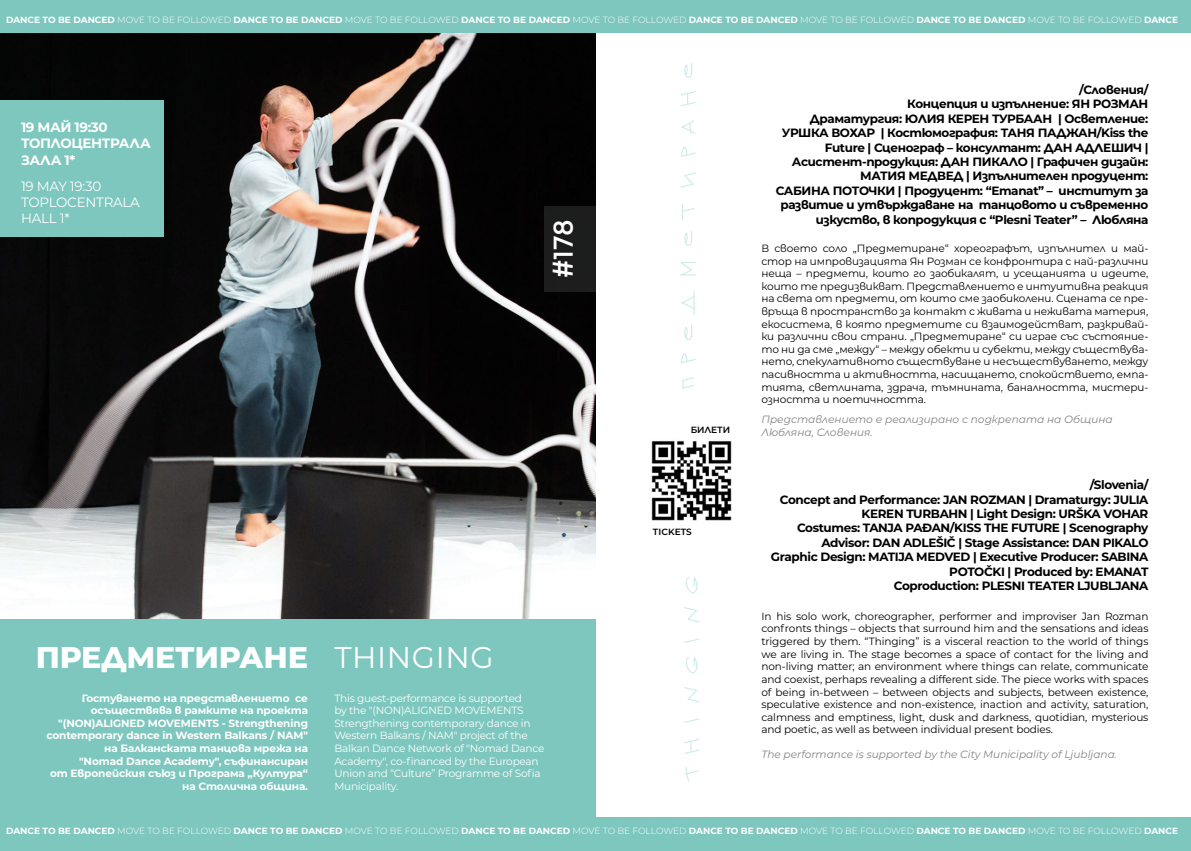
<style>
.page{position:relative;width:1191px;height:851px;background:#fff}
.page>*{position:absolute;margin:0;border:0;box-sizing:border-box;transform-origin:0 0}
.t1{font:800 30px "Montserrat";letter-spacing:-.01em;color:#fff}
.t2{font:600 28.5px "Mont";color:#fff}
.t3{font:700 13.5px/16.2px "Montserrat";letter-spacing:-.03em;color:#fff}
.t4{font:13.5px/16.2px "Montserrat";letter-spacing:-.02em;color:#fff}
.t5{font:700 12px/14.4px "Montserrat";letter-spacing:-.03em;color:#000;text-align:right}
.t6{font:10.5px/12.6px "Montserrat";letter-spacing:-.01em;color:#000;text-align:justify}
.t7{font:700 10.5px/12.6px "Montserrat";letter-spacing:-.01em;color:#fff;text-align:right}
.t8{font:10.5px/12.6px "Montserrat";letter-spacing:-.02em;color:#fff}
.t9{font:italic 10.5px "Montserrat";color:#808285}
.t10{font:700 9px "Montserrat";color:#fff}
.t11{font:600 9px "Montserrat";letter-spacing:.005em;color:#000}
.s1{font-weight:300}
.s2{font-weight:400}
</style>
<div class="page">
<img style="left:0;top:33px;width:595px;height:586px">
<div style="left:0;top:619px;width:595px;height:214px;background:#7dc7be"></div>
<img style="left:651px;top:440px;width:81px;height:81px">
<div style="left:0;top:0;width:1191px;height:33px;background:#7dc7be"></div>
<div style="left:0;top:817px;width:1191px;height:33px;background:#7dc7be"></div>
<div style="left:544px;top:206px;width:51px;height:85px;background:#1d1d1e"></div>
<div style="left:0;top:100px;width:163px;height:137px;background:#7dc7be"></div>
<svg style="left:684px;top:577px;width:15px;height:204px"></svg>
<svg style="left:680px;top:62px;width:16px;height:327px"></svg>
<p class="t10" style="left:6px;top:14px;width:1173px">DANCE TO BE DANCED <span class="s1">MOVE TO BE FOLLOWED</span> DANCE TO BE DANCED <span class="s1">MOVE TO BE FOLLOWED</span> DANCE TO BE DANCED <span class="s1">MOVE TO BE FOLLOWED</span> DANCE TO BE DANCED <span class="s1">MOVE TO BE FOLLOWED</span> DANCE TO BE DANCED <span class="s1">MOVE TO BE FOLLOWED</span> DANCE</p>
<p class="t3" style="left:21px;top:119px;width:131px">19 МАЙ 19:30<br>ТОПЛОЦЕНТРАЛА<br>ЗАЛА 1*</p>
<p class="t4" style="left:21px;top:177px;width:120px">19 MAY 19:30<br>TOPLOCENTRALA<br>HALL 1*</p>
<h2 class="t2" style="left:544px;top:278px;width:60px;rotate:-90deg">#178</h2>
<p class="t5" style="left:775px;top:82px;width:374px">/Словения/<br>Концепция и изпълнение: ЯН РОЗМАН<br>Драматургия: ЮЛИЯ КЕРЕН ТУРБААН | Осветление:<br>УРШКА ВОХАР | Костюмография: ТАНЯ ПАДЖАН/Kiss the Future | Сценограф – консултант: ДАН АДЛЕШИЧ | Асистент-продукция: ДАН ПИКАЛО | Графичен дизайн:<br>МАТИЯ МЕДВЕД | Изпълнителен продуцент:<br>САБИНА ПОТОЧКИ | Продуцент: “Emanat” – институт за развитие и утвърждаване на танцовото и съвременно изкуство, в копродукция с “Plesni Teater” – Любляна</p>
<p class="t6" style="left:761px;top:241px;width:388px">В своето соло „Предметиране“ хореографът, изпълнител и май&shy;стор на импровизацията Ян Розман се конфронтира с най-различни неща – предмети, които го заобикалят, и усещанията и идеите, които те предизвикват. Представлението е интуитивна реакция на света от предмети, от които сме заобиколени. Сцената се пре&shy;връща в пространство за контакт с живата и неживата материя, екосистема, в която предметите си взаимодействат, разкривай&shy;ки различни свои страни. „Предметиране“ си играе със състояние&shy;то ни да сме „между“ – между обекти и субекти, между съществува&shy;нето, спекулативното съществуване и несъществуването, между пасивността и активността, насищането, спокойствието, емпа&shy;тията, светлината, здрача, тъмнината, баналността, мистери&shy;озността и поетичността.</p>
<p class="t9" style="left:761px;top:412px;width:353px">Представлението е реализирано с подкрепата на Община</p>
<p class="t11" style="left:690px;top:423px;width:41px">БИЛЕТИ</p>
<p class="t9" style="left:761px;top:425px;width:113px">Любляна, Словения.</p>
<p class="t11" style="left:653px;top:525px;width:40px">TICKETS</p>
<p class="t5" style="left:771px;top:477px;width:379px">/Slovenia/<br>Concept and Performance: JAN ROZMAN | Dramaturgy: JULIA KEREN TURBAHN | Light Design: URŠKA VOHAR<br>Costumes: TANJA PAĐAN/KISS THE FUTURE | Scenography Advisor: DAN ADLEŠIČ | Stage Assistance: DAN PIKALO<br>Graphic Design: MATIJA MEDVED | Executive Producer: SABINA POTOČKI | Produced by: EMANAT<br>Coproduction: PLESNI TEATER LJUBLJANA</p>
<p class="t6" style="left:761px;top:609px;width:388px">In his solo work, choreographer, performer and improviser Jan Rozman confronts things – objects that surround him and the sensations and ideas triggered by them. “Thinging” is a visceral reaction to the world of things we are living in. The stage becomes a space of contact for the living and non-living matter; an environment where things can relate, communicate and coexist, perhaps revealing a different side. The piece works with spaces of being in-between – between objects and subjects, between existence, speculative existence and non-existence, inaction and activity, saturation, calmness and emptiness, light, dusk and darkness, quotidian, mysterious and poetic, as well as between individual present bodies.</p>
<h1 class="t1" style="left:36px;top:635px;width:459px">ПРЕДМЕТИРАНЕ <span class="s2">THINGING</span></h1>
<p class="t7" style="left:46px;top:690px;width:263px">Гостуването на представлението се осъществява в рамките на проекта "(NON)ALIGNED MOVEMENTS - Strengthening contemporary dance in Western Balkans / NAM" на Балканската танцова мрежа на<br>"Nomad Dance Academy", съфинансиран<br>от Европейския съюз и Програма „Култура“ на Столична община.</p>
<p class="t10" style="left:6px;top:823px;width:1173px">DANCE TO BE DANCED <span class="s1">MOVE TO BE FOLLOWED</span> DANCE TO BE DANCED <span class="s1">MOVE TO BE FOLLOWED</span> DANCE TO BE DANCED <span class="s1">MOVE TO BE FOLLOWED</span> DANCE TO BE DANCED <span class="s1">MOVE TO BE FOLLOWED</span> DANCE TO BE DANCED <span class="s1">MOVE TO BE FOLLOWED</span> DANCE</p>
<p class="t8" style="left:334px;top:691px;width:211px">This guest-performance is supported<br>by the "(NON)ALIGNED MOVEMENTS Strengthening contemporary dance in Western Balkans / NAM" project of the Balkan Dance Network of "Nomad Dance Academy", co-financed by the European Union and “Culture” Programme of Sofia Municipality.</p>
<p class="t9" style="left:761px;top:746px;width:357px">The performance is supported by the City Municipality of Ljubljana.</p>
</div>
